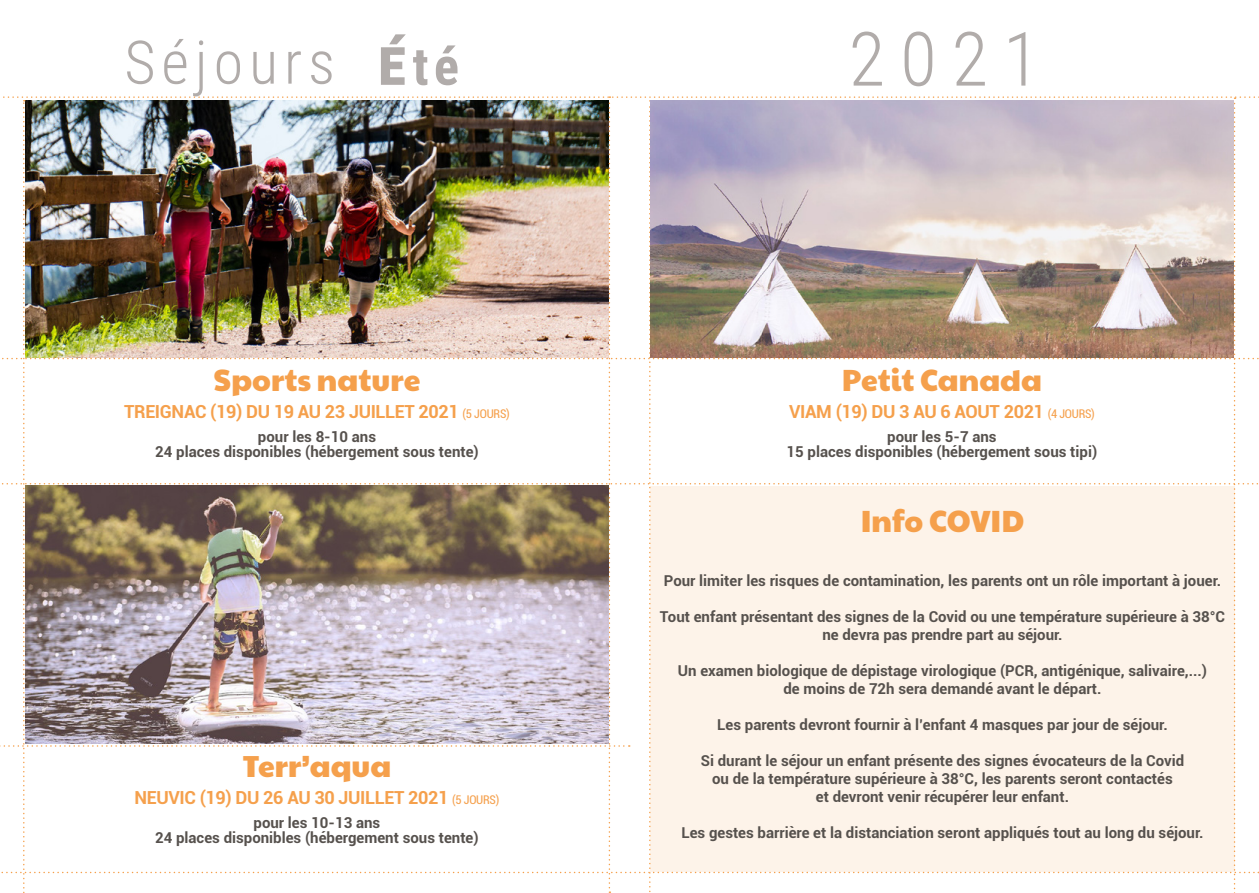
<style>
.page{position:relative;width:1259px;height:893px;background:#fff}
.page>*{position:absolute;margin:0;border:0;box-sizing:border-box;transform-origin:0 0}
.t1{font:300 75px "Roboto Condensed";color:#b1acaa}
.t2{font:300 60px "Roboto Condensed";letter-spacing:.1em;color:#b1acaa}
.t3{font:700 52.5px "Roboto Condensed";color:#b1acaa}
.t4{font:30px "Paytone One";color:#f5a04c}
.t5{font:700 18px "Roboto";letter-spacing:-.02em;color:#f5a04c}
.t6{font:700 15px/18px "Roboto";color:#56514d;text-align:center}
.s1{font-size:66px}
.s2{font-weight:400;font-stretch:condensed;font-size:12px}
</style>
<div class="page">
<img style="left:0;top:96px;width:1259px;height:797px">
<h2 class="t2" style="left:124px;top:20px;width:212px">Séjours</h2>
<h3 class="t3" style="left:378px;top:29px;width:83px"><span class="s1">É</span>té</h3>
<h1 class="t1" style="left:848px;top:6px;width:192px">2021</h1>
<h3 class="t4" style="left:214px;top:352px;width:208px">Sports nature</h3>
<p class="t5" style="left:124px;top:399px;width:387px">TREIGNAC (19) DU 19 AU 23 JUILLET 2021 <span class="s2">(5 JOURS)</span></p>
<p class="t6" style="left:155px;top:428px;width:325px;line-height:15px">pour les 8-10 ans<br>24 places disponibles (hébergement sous tente)</p>
<h3 class="t4" style="left:242px;top:738px;width:150px">Terr’aqua</h3>
<p class="t5" style="left:134px;top:785px;width:366px">NEUVIC (19) DU 26 AU 30 JUILLET 2021 <span class="s2">(5 JOURS)</span></p>
<p class="t6" style="left:155px;top:814px;width:325px;line-height:15px">pour les 10-13 ans<br>24 places disponibles (hébergement sous tente)</p>
<h3 class="t4" style="left:842px;top:352px;width:202px">Petit Canada</h3>
<p class="t5" style="left:789px;top:399px;width:307px">VIAM (19) DU 3 AU 6 AOUT 2021 <span class="s2">(4 JOURS)</span></p>
<p class="t6" style="left:786px;top:428px;width:312px;line-height:15px">pour les 5-7 ans<br>15 places disponibles (hébergement sous tipi)</p>
<h3 class="t4" style="left:860px;top:494px;width:165px">Info COVID</h3>
<p class="t6" style="left:664px;top:571px;width:559px">Pour limiter les risques de contamination, les parents ont un rôle important à jouer.</p>
<p class="t6" style="left:660px;top:607px;width:567px">Tout enfant présentant des signes de la Covid ou une température supérieure à 38°C ne devra pas prendre part au séjour.</p>
<p class="t6" style="left:678px;top:661px;width:531px">Un examen biologique de dépistage virologique (PCR, antigénique, salivaire,...) de moins de 72h sera demandé avant le départ.</p>
<p class="t6" style="left:717px;top:715px;width:452px">Les parents devront fournir à l’enfant 4 masques par jour de séjour.</p>
<p class="t6" style="left:701px;top:751px;width:485px">Si durant le séjour un enfant présente des signes évocateurs de la Covid ou de la température supérieure à 38°C, les parents seront contactés<br>et devront venir récupérer leur enfant.</p>
<p class="t6" style="left:681px;top:823px;width:524px">Les gestes barrière et la distanciation seront appliqués tout au long du séjour.</p>
</div>
